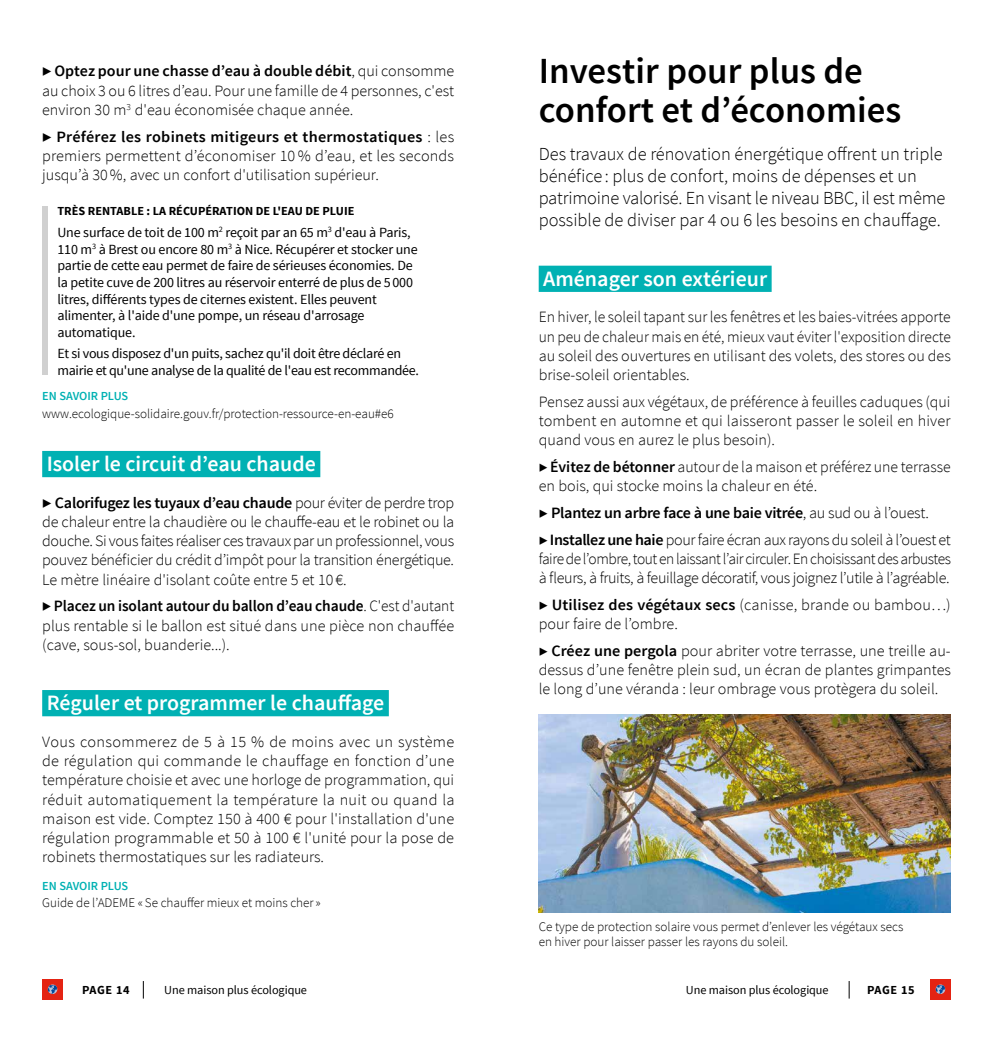
<style>
.page{position:relative;width:993px;height:1042px;background:#fff}
.page>*{position:absolute;margin:0;border:0;box-sizing:border-box;transform-origin:0 0}
.t1{font:600 36.75px/38.5px "Source Sans Pro";color:#000}
.t2{font:600 21.88px "Source Sans Pro";color:#fff}
.t3{font:300 18.38px/21.9px "Source Sans Pro";color:#000}
.t4{font:300 15.75px/19.2px "Source Sans Pro";color:#000;text-align:justify}
.t5{font:300 15.75px/19.2px "Source Sans Pro";letter-spacing:-.03em;color:#000}
.t6{font:300 15.75px/26.8px "Source Sans Pro";letter-spacing:-.025em;color:#000}
.t7{font:14px/16.6px "Source Sans Pro";letter-spacing:-.01em;color:#000}
.t8{font:300 13.12px/14.9px "Source Sans Pro";color:#000}
.t9{font:700 12.25px "Source Sans Pro";color:#000}
.t10{font:12.25px "Source Sans Pro";letter-spacing:-.005em;color:#000}
.t11{font:600 12.25px "Source Sans Pro";color:#00b1b3}
.s1{font-weight:600}
</style>
<div class="page">
<svg style="left:143px;top:981px;width:1px;height:17px"></svg>
<div style="left:42px;top:979px;width:21px;height:21px;background:#e42313"></div>
<svg style="left:48px;top:984px;width:9px;height:10px"></svg>
<svg style="left:848px;top:981px;width:1px;height:17px"></svg>
<div style="left:929px;top:979px;width:21px;height:21px;background:#e42313"></div>
<svg style="left:935px;top:984px;width:9px;height:10px"></svg>
<div style="left:42px;top:451px;width:278px;height:26px;background:#00b1b3"></div>
<div style="left:42px;top:690px;width:347px;height:26px;background:#00b1b3"></div>
<div style="left:42px;top:206px;width:5px;height:169px;background:#d0d0d0"></div>
<div style="left:538px;top:266px;width:233px;height:26px;background:#00b1b3"></div>
<img style="left:538px;top:714px;width:412px;height:198px">
<p class="t4" style="left:42px;top:62px;width:413px"><span class="s1">▶ Optez pour une chasse d’eau à double débit</span>, qui consomme au choix 3 ou 6 litres d’eau. Pour une famille de 4 personnes, c'est environ 30 m<sup>3</sup> d'eau économisée chaque année.</p>
<p class="t4" style="left:42px;top:127px;width:413px"><span class="s1">▶ Préférez les robinets mitigeurs et thermostatiques</span> : les premiers permettent d’économiser 10 % d’eau, et les seconds jusqu’à 30%, avec un confort d'utilisation supérieur.</p>
<p class="t9" style="left:57px;top:203px;width:298px">TRÈS RENTABLE : LA RÉCUPÉRATION DE L'EAU DE PLUIE</p>
<p class="t7" style="left:57px;top:224px;width:362px">Une surface de toit de 100 m<sup>2</sup> reçoit par an 65 m<sup>3</sup> d'eau à Paris, 110 m<sup>3</sup> à Brest ou encore 80 m<sup>3</sup> à Nice. Récupérer et stocker une partie de cette eau permet de faire de sérieuses économies. De la petite cuve de 200 litres au réservoir enterré de plus de 5000 litres, différents types de citernes existent. Elles peuvent alimenter, à l'aide d'une pompe, un réseau d'arrosage automatique.</p>
<p class="t7" style="left:57px;top:346px;width:363px">Et si vous disposez d'un puits, sachez qu'il doit être déclaré en mairie et qu'une analyse de la qualité de l'eau est recommandée.</p>
<p class="t11" style="left:42px;top:388px;width:88px">EN SAVOIR PLUS</p>
<p class="t8" style="left:42px;top:406px;width:353px">www.ecologique-solidaire.gouv.fr/protection-ressource-en-eau#e6</p>
<h2 class="t2" style="left:47px;top:450px;width:270px">Isoler le circuit d’eau chaude</h2>
<p class="t4" style="left:42px;top:493px;width:413px"><span class="s1">▶ Calorifugez les tuyaux d’eau chaude</span> pour éviter de perdre trop de chaleur entre la chaudière ou le chauffe-eau et le robinet ou la douche. Si vous faites réaliser ces travaux par un professionnel, vous pouvez bénéficier du crédit d’impôt pour la transition énergétique.<br>Le mètre linéaire d'isolant coûte entre 5 et 10 €.</p>
<p class="t4" style="left:42px;top:596px;width:413px"><span class="s1">▶ Placez un isolant autour du ballon d’eau chaude</span>. C'est d'autant plus rentable si le ballon est situé dans une pièce non chauffée (cave, sous-sol, buanderie...).</p>
<h2 class="t2" style="left:47px;top:689px;width:339px">Réguler et programmer le chauffage</h2>
<p class="t4" style="left:42px;top:732px;width:414px">Vous consommerez de 5 à 15 % de moins avec un système de régulation qui commande le chauffage en fonction d’une température choisie et avec une horloge de programmation, qui réduit automatiquement la température la nuit ou quand la maison est vide. Comptez 150 à 400 € pour l'installation d'une régulation programmable et 50 à 100 € l'unité pour la pose de robinets thermostatiques sur les radiateurs.</p>
<p class="t11" style="left:42px;top:878px;width:88px">EN SAVOIR PLUS</p>
<p class="t8" style="left:42px;top:895px;width:280px">Guide de l’ADEME «Se chauffer mieux et moins cher »</p>
<h1 class="t1" style="left:538px;top:53px;width:364px">Investir pour plus de confort et d’économies</h1>
<p class="t3" style="left:538px;top:143px;width:408px">Des travaux de rénovation énergétique offrent un triple bénéfice : plus de confort, moins de dépenses et un patrimoine valorisé. En visant le niveau BBC, il est même possible de diviser par 4 ou 6 les besoins en chauffage.</p>
<h2 class="t2" style="left:543px;top:265px;width:225px">Aménager son extérieur</h2>
<p class="t4" style="left:538px;top:308px;width:413px">En hiver, le soleil tapant sur les fenêtres et les baies-vitrées apporte un peu de chaleur mais en été, mieux vaut éviter l'exposition directe au soleil des ouvertures en utilisant des volets, des stores ou des brise-soleil orientables.</p>
<p class="t4" style="left:538px;top:392px;width:413px">Pensez aussi aux végétaux, de préférence à feuilles caduques (qui tombent en automne et qui laisseront passer le soleil en hiver quand vous en aurez le plus besoin).</p>
<p class="t4" style="left:538px;top:457px;width:413px">▶ <span class="s1">Évitez de bétonner</span> autour de la maison et préférez une terrasse en bois, qui stocke moins la chaleur en été.</p>
<p class="t6" style="left:538px;top:499px;width:413px">▶ <span class="s1">Plantez un arbre face à une baie vitrée</span>, au sud ou à l’ouest.<br>▶ <span class="s1">Installez une haie</span> pour faire écran aux rayons du soleil à l’ouest et</p>
<p class="t5" style="left:538px;top:549px;width:414px">faire de l’ombre, tout en laissant l’air circuler. En choisissant des arbustes à fleurs, à fruits, à feuillage décoratif, vous joignez l’utile à l’agréable.</p>
<p class="t4" style="left:538px;top:595px;width:413px">▶ <span class="s1">Utilisez des végétaux secs</span> (canisse, brande ou bambou…) pour faire de l’ombre.</p>
<p class="t4" style="left:538px;top:641px;width:413px">▶ <span class="s1">Créez une pergola</span> pour abriter votre terrasse, une treille au&shy;dessus d’une fenêtre plein sud, un écran de plantes grimpantes le long d’une véranda : leur ombrage vous protègera du soleil.</p>
<p class="t8" style="left:538px;top:919px;width:366px">Ce type de protection solaire vous permet d’enlever les végétaux secs en hiver pour laisser passer les rayons du soleil.</p>
<p class="t9" style="left:82px;top:981px;width:49px">PAGE 14</p>
<p class="t10" style="left:164px;top:982px;width:144px">Une maison plus écologique</p>
<p class="t10" style="left:685px;top:982px;width:144px">Une maison plus écologique</p>
<p class="t9" style="left:866px;top:981px;width:49px">PAGE 15</p>
</div>
